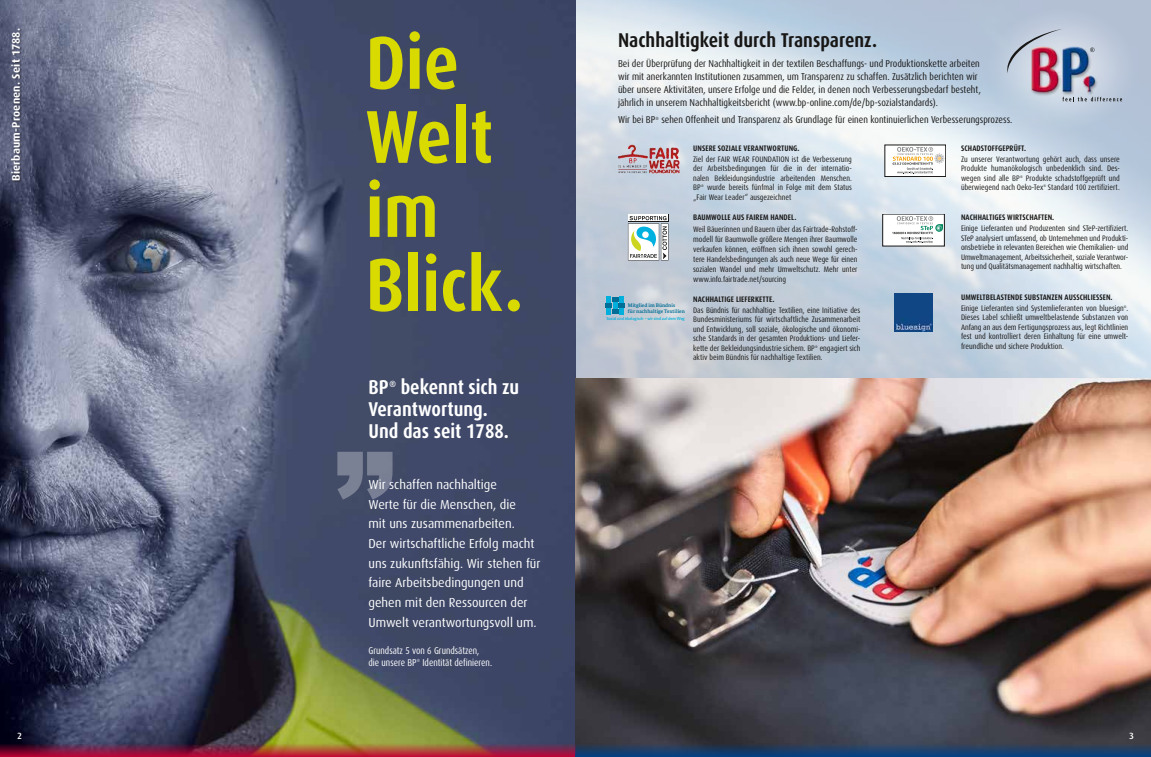
<style>
.page{position:relative;width:1151px;height:757px;background:#fff}
.page>*{position:absolute;margin:0;border:0;box-sizing:border-box;transform-origin:0 0}
.t1{font:700 condensed 75px/74px "Dax OT";color:#d9db00}
.t2{font:700 condensed 20px/22px "Dax OT";color:#fff}
.t3{font:700 condensed 20px "Dax OT";color:#181716}
.t4{font:13px/19.6px "Dax";color:#fff;scale:.96 1}
.t5{font:700 11px "Dax";letter-spacing:.02em;color:#fff}
.t6{font:condensed 10px/13px "Dax OT";color:#181716}
.t7{font:condensed 10px/12px "Dax OT";color:#fff;scale:.96 1}
.t8{font:500 9px "Dax";color:#fff}
.t9{font:700 condensed 9px "Dax OT";color:#fff}
.t10{font:condensed 8px/9.5px "Dax OT";color:#181716;text-align:justify}
.t11{font:700 condensed 8px "Dax OT";letter-spacing:.01em;color:#181716}
.t12{font:700 5.2px/5.9px "Bundes Serif";color:#006e96}
.t13{font:condensed 4.5px "Dax OT";color:#fff;scale:.96 1}
.t14{font:condensed 4.5px "Dax OT";color:#181716}
.t15{font:500 4.4px "Bundes Sans";letter-spacing:-.02em;color:#00afdb}
.t16{font:condensed 3.6px "Dax OT";color:#181716}
</style>
<div class="page">
<img style="left:0;top:0;width:1151px;height:743px">
<img style="left:985px;top:0;width:158px;height:145px">
<svg style="left:1062px;top:97px;width:60px;height:4px"></svg>
<svg style="left:1090px;top:48px;width:4px;height:4px"></svg>
<svg style="left:1007px;top:29px;width:55px;height:44px;background:#bca3b5"></svg>
<img style="left:0;top:743px;width:575px;height:14px">
<svg style="left:575px;top:743px;width:576px;height:14px;background:#1e3e66"></svg>
<img style="left:617px;top:143px;width:64px;height:32px">
<img style="left:894px;top:294px;width:38px;height:38px">
<div style="left:11px;top:28px;width:11px;height:155px;background:#181716;opacity:.5"></div>
<svg style="left:605px;top:296px;width:20px;height:18px"></svg>
<div style="left:883px;top:214px;width:61px;height:32px;background:#fff"></div>
<svg style="left:892px;top:216px;width:51px;height:27px"></svg>
<svg style="left:337px;top:452px;width:56px;height:47px;background:#687086"></svg>
<div style="left:885px;top:145px;width:61px;height:32px;background:#fff"></div>
<div style="left:885px;top:145px;width:61px;height:32px;border:1px solid #181716"></div>
<svg style="left:893px;top:147px;width:51px;height:27px"></svg>
<div style="left:628px;top:214px;width:40px;height:7px;background:#fff"></div>
<svg style="left:628px;top:216px;width:40px;height:44px"></svg>
<h3 class="t5" style="left:10px;top:181px;width:154px;rotate:-90deg">Bierbaum-Proenen. Seit 1788.</h3>
<h1 class="t1" style="left:366px;top:27px;width:159px">Die<br>Welt im<br>Blick.</h1>
<h2 class="t2" style="left:368px;top:376px;width:152px;text-indent:32px">bekennt sich zu<br>Verantwortung.<br>Und das seit 1788.</h2>
<h2 class="t2" style="left:369px;top:376px;width:22px">BP</h2>
<p class="t9" style="left:390px;top:378px;width:8px">®</p>
<p class="t4" style="left:369px;top:475px;width:181px">Wir schaffen nachhaltige<br>Werte für die Menschen, die<br>mit uns zusammenarbeiten.<br>Der wirtschaftliche Erfolg macht uns zukunftsfähig. Wir stehen für faire Arbeitsbedingungen und gehen mit den Ressourcen der<br>Umwelt verantwortungsvoll um.</p>
<p class="t7" style="left:369px;top:645px;width:117px">Grundsatz 5 von 6 Grundsätzen, die unsere BP</p>
<p class="t13" style="left:417px;top:658px;width:5px">®</p>
<p class="t7" style="left:422px;top:657px;width:74px">Identität definieren.</p>
<h2 class="t3" style="left:618px;top:27px;width:260px">Nachhaltigkeit durch Transparenz.</h2>
<p class="t6" style="left:618px;top:57px;width:364px">Bei der Überprüfung der Nachhaltigkeit in der textilen Beschaffungs- und Produktionskette arbeiten wir mit anerkannten Institutionen zusammen, um Transparenz zu schaffen. Zusätzlich berichten wir über unsere Aktivitäten, unsere Erfolge und die Felder, in denen noch Verbesserungsbedarf besteht, jährlich in unserem Nachhaltigkeitsbericht (www.bp-online.com/de/bp-sozialstandards).</p>
<p class="t6" style="left:618px;top:114px;width:39px">Wir bei BP</p>
<p class="t14" style="left:656px;top:115px;width:5px">®</p>
<p class="t6" style="left:661px;top:114px;width:353px">sehen Offenheit und Transparenz als Grundlage für einen kontinuierlichen Verbesserungsprozess.</p>
<p class="t12" style="left:628px;top:302px;width:58px">Mitglied im Bündnis<br>für nachhaltige Textilien</p>
<p class="t15" style="left:606px;top:316px;width:80px">Sozial und ökologisch – wir sind auf dem Weg</p>
<p class="t11" style="left:693px;top:143px;width:108px">UNSERE SOZIALE VERANTWORTUNG.</p>
<p class="t10" style="left:693px;top:154px;width:160px">Ziel der FAIR WEAR FOUNDATION ist die Verbesserung der Arbeitsbedingungen für die in der internatio&shy;nalen Bekleidungsindustrie arbeitenden Menschen.<br>BP</p>
<p class="t10" style="left:693px;top:183px;width:160px;text-indent:14px">wurde bereits fünfmal in Folge mit dem Status „Fair Wear Leader“ ausgezeichnet</p>
<p class="t16" style="left:701px;top:184px;width:4px">®</p>
<p class="t11" style="left:693px;top:212px;width:105px">BAUMWOLLE AUS FAIREM HANDEL.</p>
<p class="t10" style="left:693px;top:224px;width:166px;line-height:10px">Weil Bäuerinnen und Bauern über das Fairtrade-Rohstoff&shy;modell für Baumwolle größere Mengen ihrer Baumwolle verkaufen können, eröffnen sich ihnen sowohl gerech&shy;tere Handelsbedingungen als auch neue Wege für einen sozialen Wandel und mehr Umweltschutz. Mehr unter www.info.fairtrade.net/sourcing</p>
<p class="t11" style="left:693px;top:294px;width:83px">NACHHALTIGE LIEFERKETTE.</p>
<p class="t10" style="left:693px;top:305px;width:169px">Das Bündnis für nachhaltige Textilien, eine Initiative des Bundesministeriums für wirtschaftliche Zusammenarbeit und Entwicklung, soll soziale, ökologische und ökonomi&shy;sche Standards in der gesamten Produktions- und Liefer&shy;kette der Bekleidungsindustrie sichern. BP</p>
<p class="t10" style="left:693px;top:343px;width:169px;text-indent:127px">engagiert sich aktiv beim Bündnis für nachhaltige Textilien.</p>
<p class="t16" style="left:815px;top:344px;width:4px">®</p>
<p class="t11" style="left:961px;top:143px;width:66px">SCHADSTOFFGEPRÜFT.</p>
<p class="t10" style="left:961px;top:154px;width:160px">Zu unserer Verantwortung gehört auch, dass unsere Produkte humanökologisch unbedenklich sind. Des&shy;wegen sind alle BP</p>
<p class="t10" style="left:961px;top:173px;width:160px;text-indent:65px">Produkte schadstoffgeprüft und überwiegend nach Oeko-Tex</p>
<p class="t16" style="left:1020px;top:174px;width:4px">®</p>
<p class="t16" style="left:1043px;top:184px;width:4px">®</p>
<p class="t10" style="left:1048px;top:183px;width:73px">Standard 100 zertifiziert.</p>
<p class="t11" style="left:961px;top:212px;width:95px">NACHHALTIGES WIRTSCHAFTEN.</p>
<p class="t10" style="left:961px;top:224px;width:169px">Einige Lieferanten und Produzenten sind STeP-zertifiziert.<br>STeP analysiert umfassend, ob Unternehmen und Produkti&shy;onsbetriebe in relevanten Bereichen wie Chemikalien- und Umweltmanagement, Arbeitssicherheit, soziale Verantwor&shy;tung und Qualitätsmanagement nachhaltig wirtschaften.</p>
<p class="t11" style="left:961px;top:292px;width:153px">UMWELTBELASTENDE SUBSTANZEN AUSSCHLIESSEN.</p>
<p class="t10" style="left:961px;top:303px;width:169px">Einige Lieferanten sind Systemlieferanten von bluesign .</p>
<p class="t16" style="left:1124px;top:304px;width:4px">®</p>
<p class="t10" style="left:961px;top:313px;width:169px">Dieses Label schließt umweltbelastende Substanzen von Anfang an aus dem Fertigungsprozess aus, legt Richtlinien fest und kontrolliert deren Einhaltung für eine umwelt&shy;freundliche und sichere Produktion.</p>
<p class="t8" style="left:17px;top:730px;width:6px">2</p>
<p class="t8" style="left:1129px;top:730px;width:6px">3</p>
</div>
